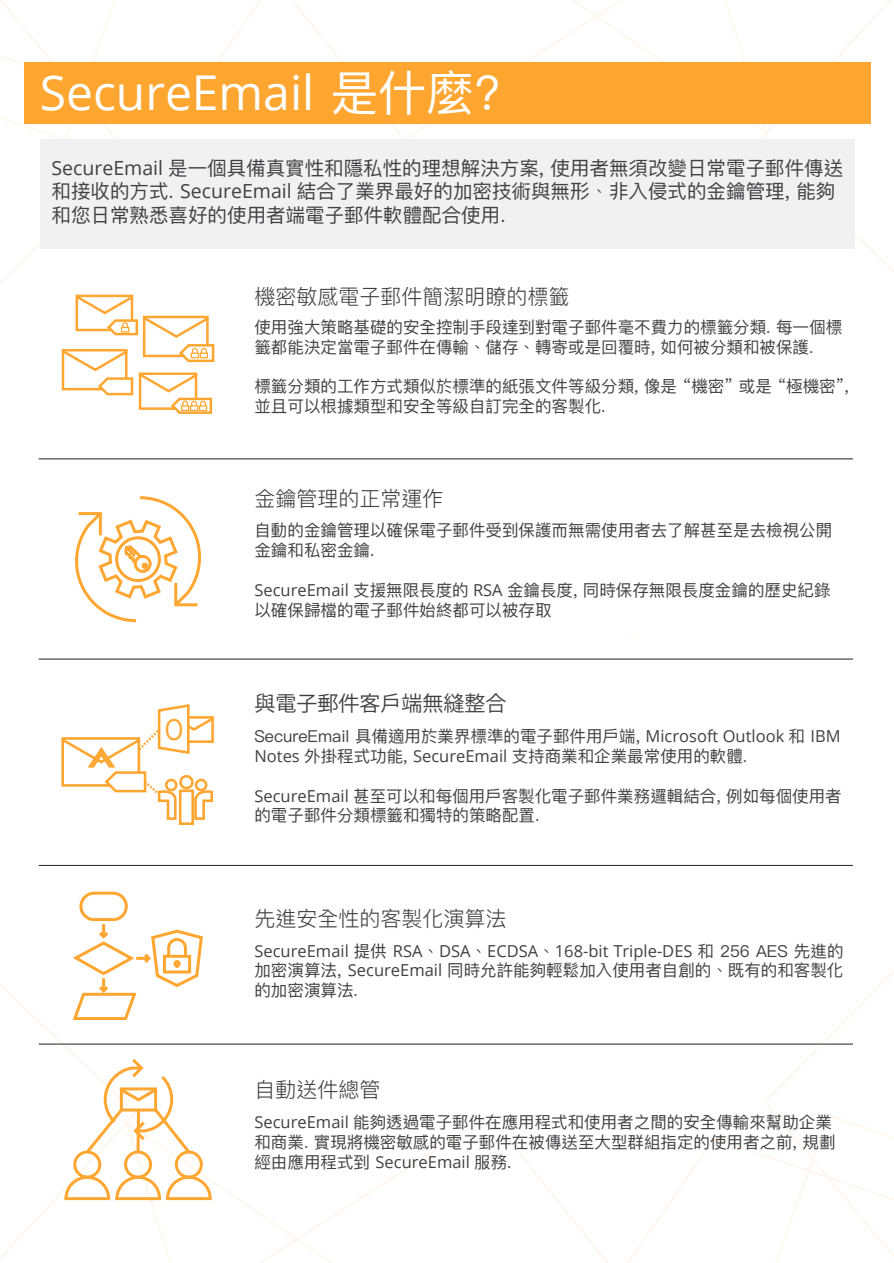
<style>
.page{position:relative;width:894px;height:1263px;background:#fff}
.page>*{position:absolute;margin:0;border:0;box-sizing:border-box;transform-origin:0 0}
.t1{font:48px "Open Sans";color:#fff}
.t2{font:28.95px "Arial Narrow";color:#ffa631}
.t3{font:300 21px "Ping Fang HK";color:#414042}
.t4{font:21px "Koz Go Pr 6 N";color:#414042}
.t5{font:19.5px/23.4px "Ping Fang HK";color:#414042}
.t6{font:16.5px/19.8px "Ping Fang HK";color:#414042}
.t7{font:16.5px "Open Sans";color:#414042}
.s1{font-family:"Ping Fang HK"}
.s2{font-family:"Open Sans"}
</style>
<div class="page">
<svg style="left:656px;top:0;width:237px;height:271px"></svg>
<svg style="left:215px;top:0;width:441px;height:139px"></svg>
<svg style="left:762px;top:972px;width:131px;height:142px"></svg>
<svg style="left:353px;top:1114px;width:540px;height:149px"></svg>
<div style="left:24px;top:63px;width:846px;height:61px;background:#ffa631"></div>
<div style="left:40px;top:139px;width:814px;height:110px;background:#f1f1f1"></div>
<hr style="left:39px;top:865px;width:813px;height:1px;background:#231f20">
<hr style="left:39px;top:1044px;width:813px;height:1px;background:#231f20">
<hr style="left:39px;top:659px;width:813px;height:1px;background:#231f20">
<hr style="left:39px;top:458px;width:813px;height:1px;background:#231f20">
<svg style="left:0;top:0;width:215px;height:414px"></svg>
<svg style="left:75px;top:496px;width:127px;height:127px"></svg>
<div style="left:179px;top:789px;width:15px;height:36px;border:3px solid #ffa631"></div>
<svg style="left:61px;top:704px;width:153px;height:117px"></svg>
<div style="left:79px;top:892px;width:49px;height:29px;border:3px solid #ffa631;border-radius:13px"></div>
<svg style="left:0;top:924px;width:353px;height:339px"></svg>
<h1 class="t1" style="left:40px;top:60px;width:462px">SecureEmail <span class="s1">是什麼?</span></h1>
<p class="t5" style="left:52px;top:156px;width:793px"><span class="s2">SecureEmail</span> 是一個具備真實性和隱私性的理想解決方案, 使用者無須改變日常電子郵件傳送和接收的方式. <span class="s2">SecureEmail</span> 結合了業界最好的加密技術與無形﹑非入侵式的金鑰管理, 能夠和您日常熟悉喜好的使用者端電子郵件軟體配合使用.</p>
<p class="t3" style="left:254px;top:284px;width:317px">機密敏感電子郵件簡潔明瞭的標籤</p>
<p class="t6" style="left:254px;top:317px;width:589px">使用強大策略基礎的安全控制手段達到對電子郵件毫不費力的標籤分類. 每一個標籤都能決定當電子郵件在傳輸、儲存、轉寄或是回覆時, 如何被分類和被保護.</p>
<p class="t6" style="left:254px;top:376px;width:596px">標籤分類的工作方式類似於標準的紙張文件等級分類, 像是 “機密” 或是 “極機密”,並且可以根據類型和安全等級自訂完全的客製化.</p>
<h2 class="t2" style="left:165px;top:708px;width:20px">O</h2>
<p class="t3" style="left:254px;top:485px;width:190px">金鑰管理的正常運作</p>
<p class="t6" style="left:254px;top:520px;width:579px">自動的金鑰管理以確保電子郵件受到保護而無需使用者去了解甚至是去檢視公開金鑰和私密金鑰.</p>
<p class="t6" style="left:254px;top:580px;width:577px"><span class="s2">SecureEmail</span> 支援無限長度的 <span class="s2">RSA</span> 金鑰長度, 同時保存無限長度金鑰的歷史紀錄以確保歸檔的電子郵件始終都可以被存取</p>
<p class="t4" style="left:254px;top:691px;width:254px">與電子郵件客戶端無縫整合</p>
<p class="t6" style="left:254px;top:726px;width:588px">SecureEmail 具備適用於業界標準的電子郵件用戶端, <span class="s2">Microsoft Outlook</span> 和 <span class="s2">IBM<br>Notes</span> 外掛程式功能, <span class="s2">SecureEmail</span> 支持商業和企業最常使用的軟體.</p>
<p class="t6" style="left:254px;top:785px;width:588px"><span class="s2">SecureEmail</span> 甚至可以和每個用戶客製化電子郵件業務邏輯結合, 例如每個使用者的電子郵件分類標籤和獨特的策略配置.</p>
<p class="t3" style="left:254px;top:905px;width:253px">先進安全性的客製化演算法</p>
<p class="t7" style="left:254px;top:939px;width:590px">SecureEmail <span class="s1">提供</span> RSA<span class="s1">、</span>DSA<span class="s1">、</span>ECDSA<span class="s1">、</span>168-bit Triple-DES <span class="s1">和 256 AES 先進的</span></p>
<p class="t6" style="left:254px;top:960px;width:590px">加密演算法, <span class="s2">SecureEmail</span> 同時允許能夠輕鬆加入使用者自創的、既有的和客製化的加密演算法.</p>
<p class="t3" style="left:254px;top:1077px;width:127px">自動送件總管</p>
<p class="t6" style="left:254px;top:1112px;width:582px"><span class="s2">SecureEmail</span> 能夠透過電子郵件在應用程式和使用者之間的安全傳輸來幫助企業和商業. 實現將機密敏感的電子郵件在被傳送至大型群組指定的使用者之前, 規劃</p>
<p class="t7" style="left:254px;top:1151px;width:258px"><span class="s1">經由應用程式到</span> SecureEmail <span class="s1">服務.</span></p>
</div>
